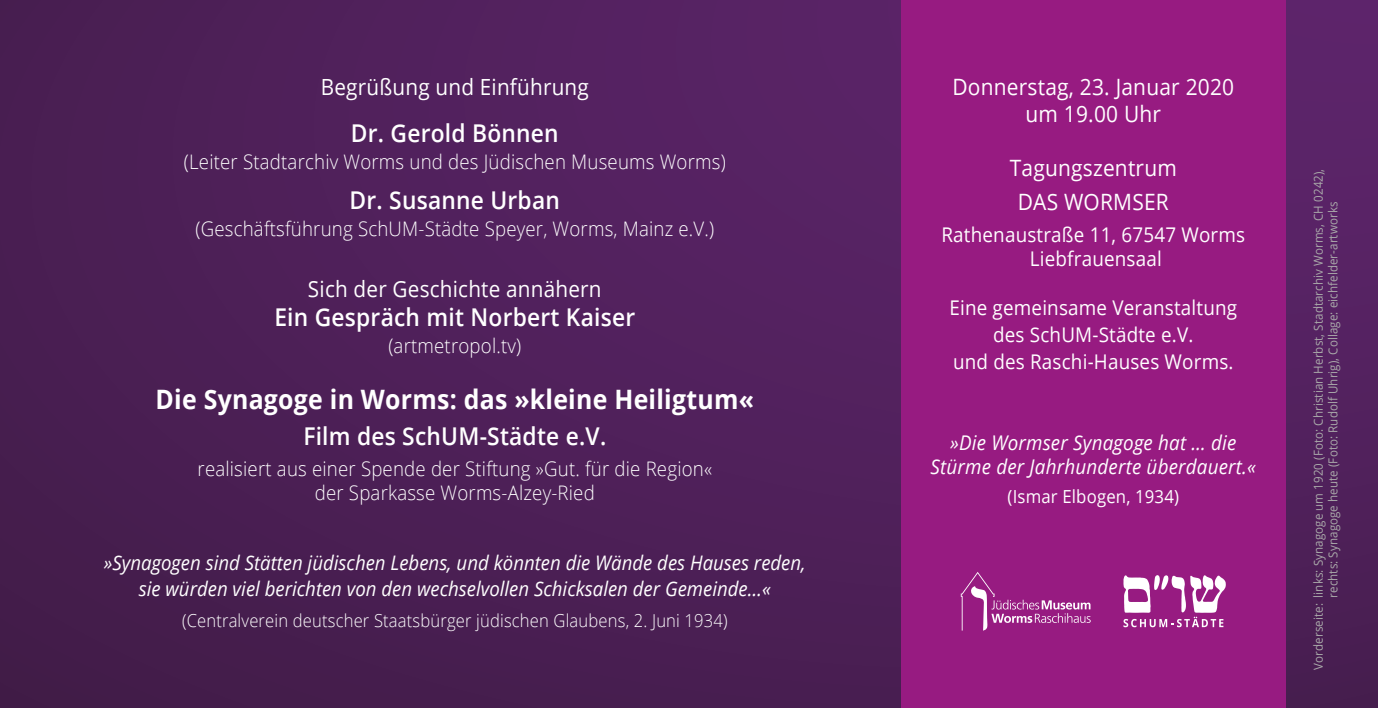
<style>
.page{position:relative;width:1378px;height:708px;background:#fff}
.page>*{position:absolute;margin:0;border:0;box-sizing:border-box;transform-origin:0 0}
.t1{font:700 26.78px "Open Sans";letter-spacing:.01em;color:#fff;scale:.93 1}
.t2{font:600 24.53px "Open Sans";letter-spacing:.01em;color:#fff;scale:.93 1}
.t3{font:22.5px/27px "Open Sans";letter-spacing:.01em;color:#fff;text-align:center;scale:.93 1}
.t4{font:22.28px "Open Sans";letter-spacing:.01em;color:#fff;scale:.93 1}
.t5{font:20.25px/27px "Open Sans";letter-spacing:.01em;color:#fff;text-align:center;scale:.93 1}
.t6{font:italic 20.25px/24.3px "Open Sans";letter-spacing:.01em;color:#fff;text-align:center;scale:.93 1}
.t7{font:300 20.03px/24.1px "Open Sans";letter-spacing:.01em;color:#fff;text-align:center;scale:.93 1}
.t8{font:italic 20.03px/26.8px "Open Sans";color:#fff;text-align:center;scale:.93 1}
.t9{font:18px "Open Sans";letter-spacing:.01em;color:#fff;scale:.93 1}
.t10{font:300 17.78px "Open Sans";letter-spacing:.01em;color:#fff;scale:.93 1}
.t11{font:12.38px/14.8px "Open Sans";letter-spacing:.01em;color:#aaa;scale:.93 1}
</style>
<div class="page">
<div style="left:1px;top:0;width:1377px;height:708px;background:linear-gradient(to bottom,#552262,#471e50)"></div>
<div style="left:901px;top:0;width:384px;height:708px;background:#971b81"></div>
<svg style="left:961px;top:572px;width:129px;height:59px"></svg>
<svg style="left:1123px;top:575px;width:103px;height:52px"></svg>
<p class="t4" style="left:321px;top:72px;width:290px">Begrüßung und Einführung</p>
<p class="t2" style="left:351px;top:117px;width:225px">Dr. Gerold Bönnen</p>
<p class="t7" style="left:184px;top:149px;width:584px">(Leiter Stadtarchiv Worms und des Jüdischen Museums Worms)</p>
<p class="t2" style="left:350px;top:184px;width:228px">Dr. Susanne Urban</p>
<p class="t7" style="left:195px;top:216px;width:559px">(Geschäftsführung SchUM-Städte Speyer, Worms, Mainz e.V.)</p>
<p class="t4" style="left:308px;top:273px;width:317px">Sich der Geschichte annähern</p>
<p class="t2" style="left:274px;top:300px;width:389px">Ein Gespräch mit Norbert Kaiser</p>
<p class="t7" style="left:388px;top:333px;width:144px">(artmetropol.tv)</p>
<h1 class="t1" style="left:156px;top:380px;width:645px">Die Synagoge in Worms: das »kleine Heiligtum«</h1>
<p class="t2" style="left:303px;top:419px;width:327px">Film des SchUM-Städte e.V.</p>
<p class="t7" style="left:198px;top:456px;width:555px">realisiert aus einer Spende der Stiftung »Gut. für die Region« der Sparkasse Worms-Alzey-Ried</p>
<p class="t8" style="left:104px;top:548px;width:756px">»Synagogen sind Stätten jüdischen Lebens, und könnten die Wände des Hauses reden, sie würden viel berichten von den wechselvollen Schicksalen der Gemeinde…«</p>
<p class="t10" style="left:182px;top:609px;width:588px">(Centralverein deutscher Staatsbürger jüdischen Glaubens, 2. Juni 1934)</p>
<p class="t3" style="left:952px;top:73px;width:304px">Donnerstag, 23. Januar 2020 um 19.00 Uhr</p>
<p class="t3" style="left:1009px;top:151px;width:181px;line-height:33.8px">Tagungszentrum<br>DAS WORMSER</p>
<p class="t5" style="left:941px;top:222px;width:328px;line-height:24.3px">Rathenaustraße 11, 67547 Worms<br>Liebfrauensaal</p>
<p class="t5" style="left:949px;top:293px;width:311px">Eine gemeinsame Veranstaltung des SchUM-Städte e.V.<br>und des Raschi-Hauses Worms.</p>
<p class="t6" style="left:930px;top:429px;width:351px">»Die Wormser Synagoge hat … die<br>Stürme der Jahrhunderte überdauert.«</p>
<p class="t9" style="left:1007px;top:484px;width:186px">(Ismar Elbogen, 1934)</p>
<p class="t11" style="left:1310px;top:598px;width:463px;text-indent:-72px;rotate:-90deg">Vorderseite: links: Synagoge um 1920 (Foto: Christian Herbst, Stadtarchiv Worms, CH 0242), rechts: Synagoge heute (Foto: Rudolf Uhrig), Collage: eichfelder-artworks</p>
</div>
